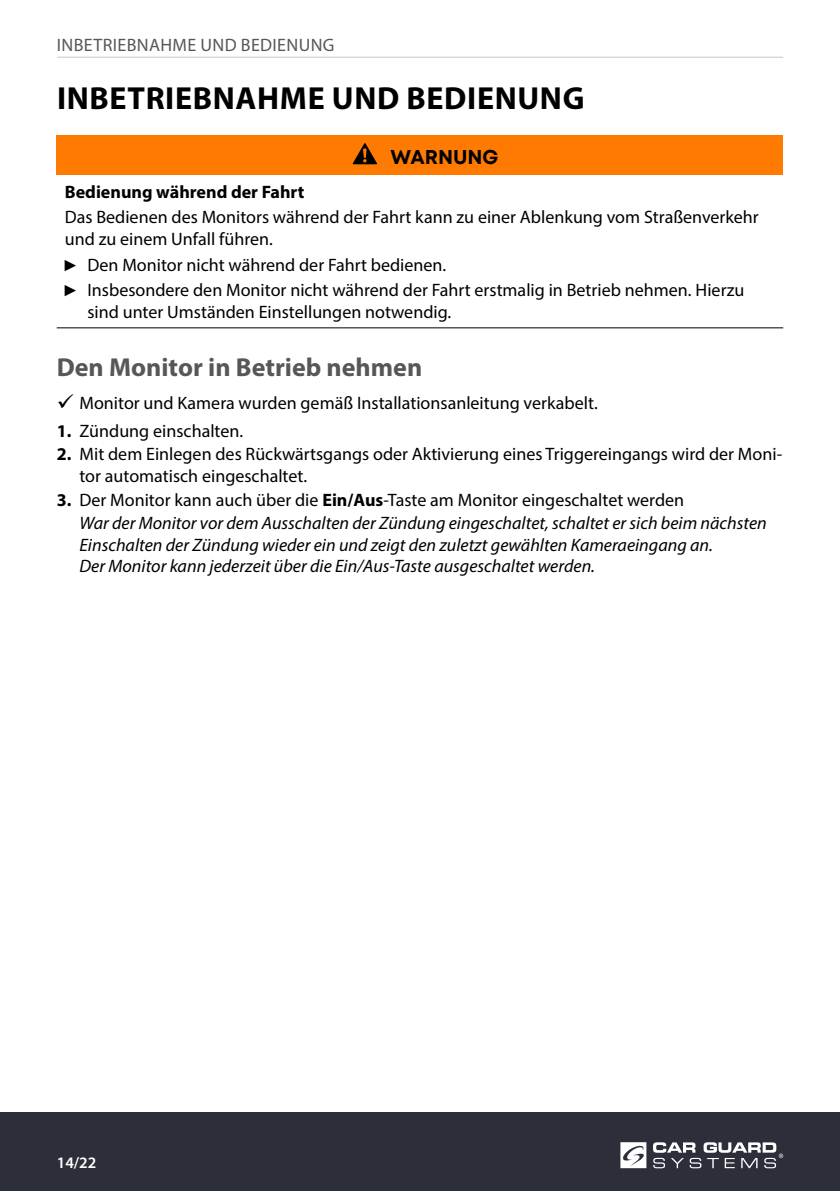
<style>
.page{position:relative;width:840px;height:1191px;background:#fff}
.page>*{position:absolute;margin:0;border:0;box-sizing:border-box;transform-origin:0 0}
.t1{font:700 32px "Myriad Pro";letter-spacing:.02em;color:#000}
.t2{font:700 26px "Myriad Pro";color:#575756}
.t3{font:700 20px "Mont";color:#000}
.t4{font:18px/21.6px "Myriad Pro";color:#000}
.t5{font:italic 18px/23.6px "Myriad Pro";color:#000}
.t6{font:18px "Myriad Pro";letter-spacing:.02em;color:#575756}
.t7{font:700 18px "Myriad Pro";color:#000}
.t8{font:600 16px "Myriad Pro";color:#fff}
.s1{font-family:"Arial Narrow";font-size:16px}
.s2{font-weight:700}
.s3{font-weight:700;font-style:normal}
.s4{font-style:normal}
</style>
<div class="page">
<div style="left:0;top:1112px;width:839px;height:79px;background:#2c2e39"></div>
<svg style="left:620px;top:1142px;width:26px;height:26px"></svg>
<svg style="left:653px;top:1142px;width:129px;height:26px"></svg>
<hr style="left:57px;top:57px;width:725px;height:1px;background:#c6c6c6">
<div style="left:57px;top:135px;width:725px;height:39px;background:#ff7a00"></div>
<hr style="left:57px;top:327px;width:725px;height:1px;background:#000">
<svg style="left:352px;top:143px;width:25px;height:21px"></svg>
<p class="t6" style="left:57px;top:34px;width:55px">Inbetrieb</p>
<p class="t6" style="left:137px;top:34px;width:25px">nahme</p>
<p class="t6" style="left:200px;top:34px;width:60px">und Bedie</p>
<p class="t6" style="left:286px;top:34px;width:48px">nung</p>
<h1 class="t1" style="left:57px;top:77px;width:528px">INBETRIEBNAHME UND BEDIENUNG</h1>
<p class="t3" style="left:390px;top:144px;width:109px">WARNUNG</p>
<p class="t7" style="left:65px;top:180px;width:241px">Bedienung während der Fahrt</p>
<p class="t4" style="left:65px;top:206px;width:695px">Das Bedienen des Monitors während der Fahrt kann zu einer Ablenkung vom Straßenverkehr und zu einem Unfall führen.</p>
<p class="t4" style="left:65px;top:251px;width:680px;line-height:25.6px"><span class="s1">►</span> Den Monitor nicht während der Fahrt bedienen.<br><span class="s1">►</span> Insbesondere den Monitor nicht während der Fahrt erstmalig in Betrieb nehmen. Hierzu</p>
<p class="t4" style="left:87px;top:301px;width:365px">sind unter Umständen Einstellungen notwendig.</p>
<h2 class="t2" style="left:57px;top:350px;width:367px">Den Monitor in Betrieb nehmen</h2>
<p class="t4" style="left:79px;top:392px;width:519px">Monitor und Kamera wurden gemäß Installationsanleitung verkabelt.</p>
<p class="t4" style="left:57px;top:420px;width:188px"><span class="s2">1.</span> Zündung einschalten.</p>
<p class="t4" style="left:79px;top:443px;width:703px;text-indent:-23px"><span class="s2">2.</span> Mit dem Einlegen des Rückwärtsgangs oder Aktivierung eines Triggereingangs wird der Moni&shy;tor automatisch eingeschaltet.</p>
<p class="t5" style="left:79px;top:487px;width:688px;text-indent:-23px"><span class="s3">3.</span> <span class="s4">Der Monitor kann auch über die</span> <span class="s3">Ein/Aus</span><span class="s4">-Taste am Monitor eingeschaltet werden<br></span>War der Monitor vor dem Ausschalten der Zündung eingeschaltet, schaltet er sich beim nächsten</p>
<p class="t5" style="left:79px;top:533px;width:634px;line-height:21.6px">Einschalten der Zündung wieder ein und zeigt den zuletzt gewählten Kameraeingang an.<br>Der Monitor kann jederzeit über die Ein/Aus-Taste ausgeschaltet werden.</p>
<p class="t8" style="left:57px;top:1152px;width:41px">14/22</p>
</div>
